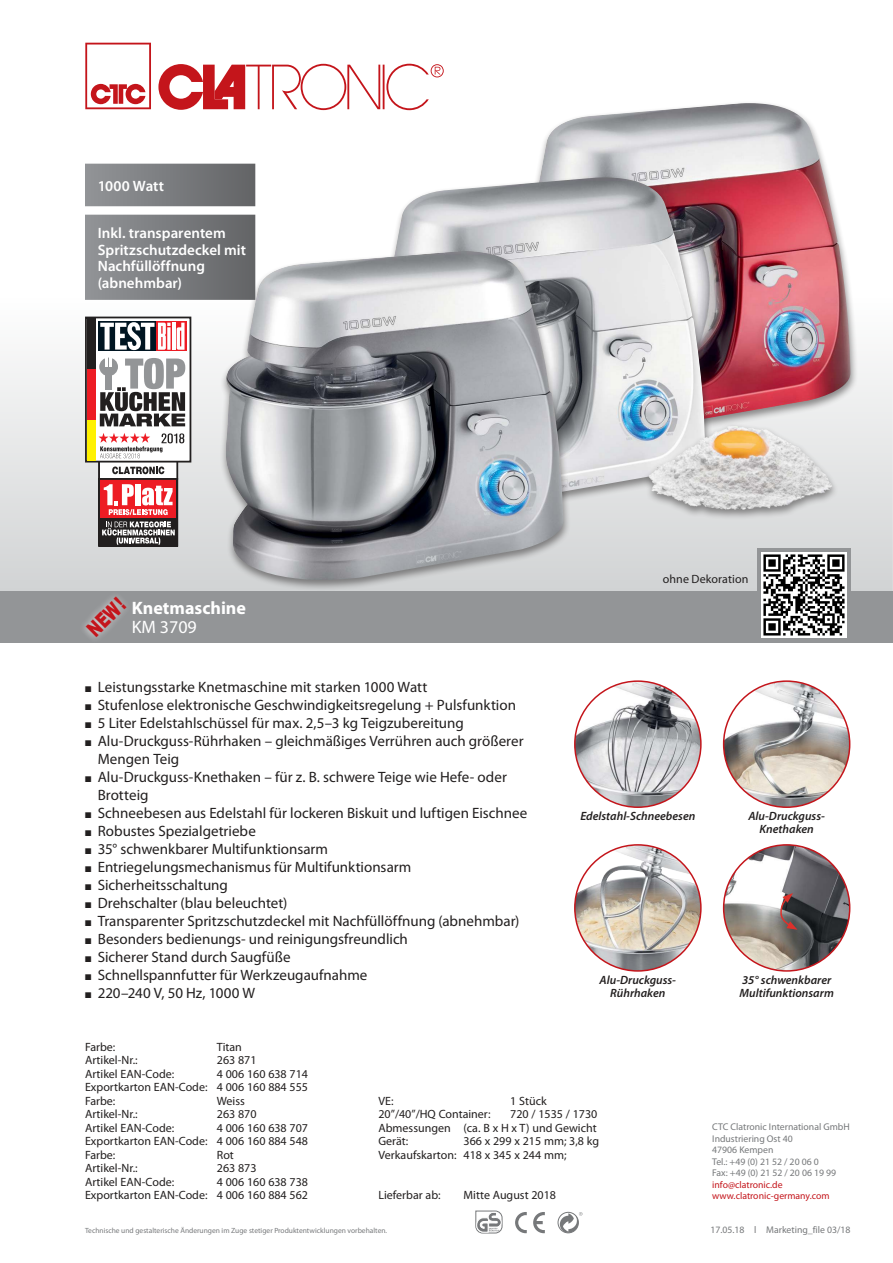
<style>
.page{position:relative;width:893px;height:1263px;background:#fff}
.page>*{position:absolute;margin:0;border:0;box-sizing:border-box;transform-origin:0 0}
.t1{font:900 21px "Arial";color:#c4151b;scale:.7 1}
.t2{font:700 18px "Myriad Pro";color:#fff}
.t3{font:18px "Myriad Pro";color:#fff}
.t4{font:15px/18px "Myriad Pro";color:#221f1f}
.t5{font:600 15px/16.5px "Myriad Pro";color:#fff}
.t6{font:12px/13.5px "Myriad Pro";color:#221f1f;text-align:justify}
.t7{font:italic 600 12px/13.5px "Myriad Pro";color:#221f1f;text-align:center}
.t8{font:9.75px/11.6px "Myriad Pro";color:#76787a}
.t9{font:9.75px/11.6px "Myriad Pro";color:#c4151b}
.t10{font:8.25px "Zapf Dingbats ITC";color:#221f1f}
.t11{font:7.5px "Myriad Pro";color:#76787a}
</style>
<div class="page">
<svg style="left:515px;top:1212px;width:12px;height:21px"></svg>
<svg style="left:533px;top:1212px;width:12px;height:21px"></svg>
<div style="left:558px;top:1212px;width:21px;height:21px;border:1px solid #76787a;border-radius:50%"></div>
<svg style="left:560px;top:1212px;width:23px;height:21px"></svg>
<div style="left:757px;top:549px;width:93px;height:93px;background:linear-gradient(to right,#939597,#939597)"></div>
<svg style="left:158px;top:64px;width:286px;height:46px"></svg>
<svg style="left:85px;top:43px;width:66px;height:66px"></svg>
<div style="left:0;top:591px;width:893px;height:51px;background:#939597"></div>
<svg style="left:475px;top:1210px;width:27px;height:23px"></svg>
<svg style="left:75px;top:586px;width:62px;height:57px"></svg>
<img style="left:761px;top:553px;width:85px;height:85px">
<img style="left:724px;top:682px;width:126px;height:125px">
<img style="left:724px;top:845px;width:126px;height:126px;border-radius:63px">
<img style="left:575px;top:681px;width:126px;height:126px;border-radius:63px">
<img style="left:575px;top:845px;width:124px;height:126px">
<svg style="left:780px;top:893px;width:17px;height:37px"></svg>
<div style="left:509px;top:101px;width:349px;height:341px;background:#221f1f;opacity:.5"></div>
<img style="left:513px;top:103px;width:337px;height:329px">
<div style="left:364px;top:175px;width:349px;height:341px;background:#221f1f;opacity:.5"></div>
<img style="left:369px;top:177px;width:336px;height:327px">
<div style="left:220px;top:248px;width:351px;height:343px;background:#221f1f;opacity:.5"></div>
<img style="left:224px;top:251px;width:340px;height:329px">
<div style="left:643px;top:423px;width:196px;height:97px;background:#221f1f;opacity:.5"></div>
<img style="left:648px;top:425px;width:186px;height:93px">
<svg style="left:95px;top:320px;width:92px;height:139px"></svg>
<div style="left:85px;top:317px;width:106px;height:145px;border:2px solid #221f1f"></div>
<div style="left:87px;top:318px;width:8px;height:52px;background:#221f1f"></div>
<div style="left:87px;top:369px;width:8px;height:51px;background:#ed1c24"></div>
<div style="left:87px;top:420px;width:8px;height:41px;background:#fff100"></div>
<div style="left:98px;top:321px;width:88px;height:30px;background:#001522"></div>
<div style="left:156px;top:321px;width:30px;height:30px;background:#ed1c24"></div>
<svg style="left:100px;top:322px;width:85px;height:104px"></svg>
<svg style="left:97px;top:433px;width:87px;height:115px"></svg>
<img style="left:85px;top:215px;width:170px;height:85px">
<img style="left:85px;top:164px;width:170px;height:42px">
<p class="t5" style="left:98px;top:178px;width:68px">1000 Watt</p>
<p class="t5" style="left:98px;top:226px;width:150px">Inkl. transparentem<br>Spritzschutzdeckel mit<br>Nachfüllöffnung (abnehmbar)</p>
<h1 class="t1" style="left:82px;top:624px;width:65px;rotate:-45deg">NEW!</h1>
<p class="t2" style="left:132px;top:597px;width:116px">Knetmaschine</p>
<p class="t3" style="left:132px;top:620px;width:66px">KM 3709</p>
<p class="t4" style="left:85px;top:679px;width:344px">■ Leistungsstarke Knetmaschine mit starken 1000 Watt</p>
<p class="t10" style="left:91px;top:703px;width:4px">■</p>
<p class="t10" style="left:91px;top:685px;width:4px">■</p>
<p class="t4" style="left:85px;top:697px;width:432px">■ Stufenlose elektronische Geschwindigkeitsregelung + Pulsfunktion</p>
<p class="t10" style="left:91px;top:721px;width:4px">■</p>
<p class="t4" style="left:85px;top:715px;width:380px">■ 5 Liter Edelstahlschüssel für max. 2,5–3 kg Teigzubereitung</p>
<p class="t10" style="left:91px;top:739px;width:4px">■</p>
<p class="t4" style="left:98px;top:733px;width:427px;text-indent:-13px">■ Alu-Druckguss-Rührhaken – gleichmäßiges Verrühren auch größerer<br>Mengen Teig</p>
<p class="t10" style="left:91px;top:775px;width:4px">■</p>
<p class="t4" style="left:98px;top:769px;width:411px;text-indent:-13px">■ Alu-Druckguss-Knethaken – für z. B. schwere Teige wie Hefe- oder<br>Brotteig</p>
<p class="t10" style="left:91px;top:811px;width:4px">■</p>
<p class="t4" style="left:85px;top:805px;width:444px">■ Schneebesen aus Edelstahl für lockeren Biskuit und luftigen Eischnee</p>
<p class="t10" style="left:91px;top:829px;width:4px">■</p>
<p class="t4" style="left:85px;top:823px;width:172px">■ Robustes Spezialgetriebe</p>
<p class="t10" style="left:91px;top:847px;width:4px">■</p>
<p class="t4" style="left:85px;top:841px;width:245px">■ 35° schwenkbarer Multifunktionsarm</p>
<p class="t10" style="left:91px;top:865px;width:4px">■</p>
<p class="t4" style="left:85px;top:859px;width:328px">■ Entriegelungsmechanismus für Multifunktionsarm</p>
<p class="t10" style="left:91px;top:883px;width:4px">■</p>
<p class="t4" style="left:85px;top:877px;width:144px">■ Sicherheitsschaltung</p>
<p class="t10" style="left:91px;top:901px;width:4px">■</p>
<p class="t4" style="left:85px;top:895px;width:204px">■ Drehschalter (blau beleuchtet)</p>
<p class="t10" style="left:91px;top:919px;width:4px">■</p>
<p class="t4" style="left:85px;top:913px;width:436px">■ Transparenter Spritzschutzdeckel mit Nachfüllöffnung (abnehmbar)</p>
<p class="t10" style="left:91px;top:937px;width:4px">■</p>
<p class="t4" style="left:85px;top:931px;width:324px">■ Besonders bedienungs- und reinigungsfreundlich</p>
<p class="t10" style="left:91px;top:955px;width:4px">■</p>
<p class="t4" style="left:85px;top:949px;width:207px">■ Sicherer Stand durch Saugfüße</p>
<p class="t10" style="left:91px;top:973px;width:4px">■</p>
<p class="t4" style="left:85px;top:967px;width:284px">■ Schnellspannfutter für Werkzeugaufnahme</p>
<p class="t10" style="left:91px;top:991px;width:4px">■</p>
<p class="t4" style="left:85px;top:985px;width:172px">■ 220–240 V, 50 Hz, 1000 W</p>
<p class="t6" style="left:663px;top:572px;width:87px">ohne Dekoration</p>
<p class="t7" style="left:580px;top:810px;width:117px">Edelstahl-Schneebesen</p>
<p class="t7" style="left:748px;top:810px;width:78px">Alu-Druckguss-<br>Knethaken</p>
<p class="t7" style="left:600px;top:974px;width:78px">Alu-Druckguss-<br>Rührhaken</p>
<p class="t7" style="left:739px;top:974px;width:96px;text-align:left">35° schwenkbarer<br>Multifunktionsarm</p>
<p class="t6" style="left:85px;top:1041px;width:32px">Farbe:</p>
<p class="t6" style="left:217px;top:1041px;width:27px">Titan</p>
<p class="t6" style="left:85px;top:1054px;width:54px">Artikel-Nr.:</p>
<p class="t6" style="left:217px;top:1054px;width:41px">263 871</p>
<p class="t6" style="left:85px;top:1068px;width:91px">Artikel EAN-Code:</p>
<p class="t6" style="left:85px;top:1068px;width:225px;text-indent:132px">4 006 160 638 714<br>Exportkarton EAN-Code: 4 006 160 884 555<br>Farbe:</p>
<p class="t6" style="left:217px;top:1095px;width:30px">Weiss</p>
<p class="t6" style="left:85px;top:1108px;width:54px">Artikel-Nr.:</p>
<p class="t6" style="left:217px;top:1108px;width:41px">263 870</p>
<p class="t6" style="left:85px;top:1122px;width:91px">Artikel EAN-Code:</p>
<p class="t6" style="left:85px;top:1122px;width:225px;text-indent:132px">4 006 160 638 707<br>Exportkarton EAN-Code: 4 006 160 884 548<br>Farbe:</p>
<p class="t6" style="left:217px;top:1149px;width:19px">Rot</p>
<p class="t6" style="left:85px;top:1162px;width:54px">Artikel-Nr.:</p>
<p class="t6" style="left:217px;top:1162px;width:41px">263 873</p>
<p class="t6" style="left:85px;top:1176px;width:91px">Artikel EAN-Code:</p>
<p class="t6" style="left:85px;top:1176px;width:225px;text-align:right">4 006 160 638 738<br>Exportkarton EAN-Code: 4 006 160 884 562</p>
<p class="t6" style="left:378px;top:1095px;width:17px">VE:</p>
<p class="t6" style="left:510px;top:1095px;width:38px">1 Stück</p>
<p class="t6" style="left:378px;top:1108px;width:114px">20”/40”/HQ Container:</p>
<p class="t6" style="left:378px;top:1108px;width:220px;text-indent:132px">720 / 1535 / 1730<br>Abmessungen (ca. B x H x T) und Gewicht Gerät:</p>
<p class="t6" style="left:378px;top:1135px;width:222px;text-indent:85px">366 x 299 x 215 mm; 3,8 kg<br>Verkaufskarton: 418 x 345 x 244 mm;</p>
<p class="t6" style="left:378px;top:1189px;width:64px">Lieferbar ab:</p>
<p class="t6" style="left:463px;top:1189px;width:94px">Mitte August 2018</p>
<p class="t11" style="left:85px;top:1227px;width:304px">Technische und gestalterische Änderungen im Zuge stetiger Produktentwicklungen vorbehalten.</p>
<p class="t8" style="left:712px;top:1122px;width:139px">CTC Clatronic International GmbH<br>Industriering Ost 40<br>47906 Kempen<br>Tel.: +49 (0) 21 52 / 20 06 0<br>Fax: +49 (0) 21 52 / 20 06 19 99</p>
<p class="t9" style="left:712px;top:1179px;width:119px">info@clatronic.de www.clatronic-germany.com</p>
<p class="t8" style="left:710px;top:1225px;width:142px">17.05.18 l Marketing_file 03/18</p>
</div>
